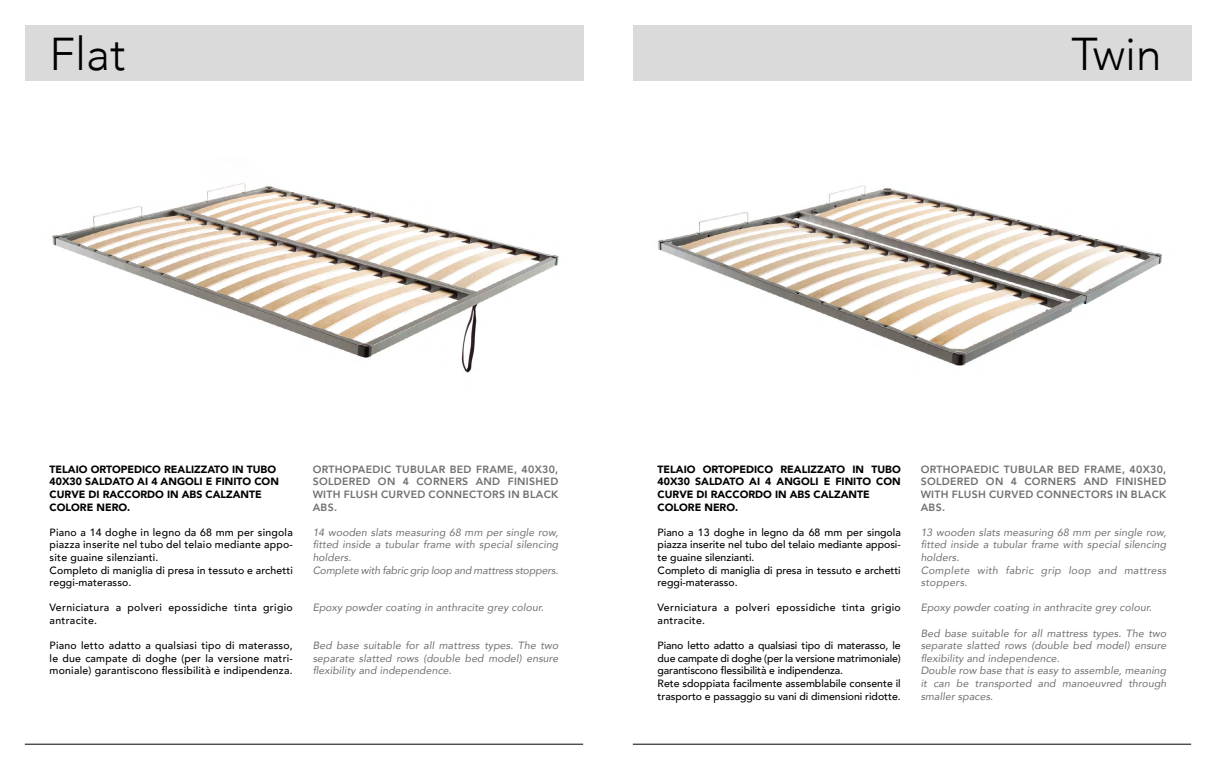
<style>
.page{position:relative;width:1216px;height:769px;background:#fff}
.page>*{position:absolute;margin:0;border:0;box-sizing:border-box;transform-origin:0 0}
.t1{font:300 45.94px "Avenir";color:#000}
.t2{font:italic 10.5px/12.6px "Avenir";letter-spacing:.01em;color:#706f6f}
.t3{font:500 10.5px/12.6px "Avenir";color:#000}
.t4{font:900 10.5px/12.6px "Avenir";color:#000}
.t5{font:800 10.5px/12.6px "Avenir";letter-spacing:.03em;color:#706f6f;text-align:justify}
.t6{font:500 10.5px/12.6px "Avenir";letter-spacing:.02em;color:#000}
.t7{font:500 10.5px/12.6px "Avenir";letter-spacing:.03em;color:#000}
</style>
<div class="page">
<div style="left:25px;top:25px;width:558px;height:56px;background:#dadada"></div>
<img style="left:52px;top:183px;width:507px;height:190px">
<hr style="left:25px;top:744px;width:558px;height:1px;background:#000">
<img style="left:657px;top:185px;width:505px;height:181px">
<div style="left:633px;top:25px;width:558px;height:56px;background:#dadada"></div>
<hr style="left:632px;top:744px;width:559px;height:1px;background:#000">
<h1 class="t1" style="left:50px;top:26px;width:77px">Flat</h1>
<h1 class="t1" style="left:1071px;top:26px;width:92px">Twin</h1>
<p class="t4" style="left:50px;top:463px;width:231px">TELAIO ORTOPEDICO REALIZZATO IN TUBO<br>40X30 SALDATO AI 4 ANGOLI E FINITO CON<br>CURVE DI RACCORDO IN ABS CALZANTE<br>COLORE NERO.</p>
<p class="t6" style="left:50px;top:525px;width:245px">Piano a 14 doghe in legno da 68 mm per singola piazza inserite nel tubo del telaio mediante appo&shy;site guaine silenzianti.<br>Completo di maniglia di presa in tessuto e archetti reggi-materasso.</p>
<p class="t7" style="left:50px;top:601px;width:245px">Verniciatura a polveri epossidiche tinta grigio antracite.</p>
<p class="t3" style="left:50px;top:639px;width:245px;text-align:justify">Piano letto adatto a qualsiasi tipo di materasso, le due campate di doghe (per la versione matri&shy;moniale) garantiscono flessibilità e indipendenza.</p>
<p class="t5" style="left:313px;top:463px;width:247px">ORTHOPAEDIC TUBULAR BED FRAME, 40X30, SOLDERED ON 4 CORNERS AND FINISHED WITH FLUSH CURVED CONNECTORS IN BLACK ABS.</p>
<p class="t2" style="left:313px;top:526px;width:247px">14 wooden slats measuring 68 mm per single row, fitted inside a tubular frame with special silencing holders.<br>Complete with fabric grip loop and mattress stoppers.</p>
<p class="t2" style="left:313px;top:601px;width:232px">Epoxy powder coating in anthracite grey colour.</p>
<p class="t2" style="left:313px;top:639px;width:247px;text-align:justify">Bed base suitable for all mattress types. The two separate slatted rows (double bed model) ensure flexibility and independence.</p>
<p class="t4" style="left:657px;top:463px;width:245px">TELAIO ORTOPEDICO REALIZZATO IN TUBO<br>40X30 SALDATO AI 4 ANGOLI E FINITO CON<br>CURVE DI RACCORDO IN ABS CALZANTE<br>COLORE NERO.</p>
<p class="t3" style="left:657px;top:525px;width:245px">Piano a 13 doghe in legno da 68 mm per singola piazza inserite nel tubo del telaio mediante apposi&shy;te guaine silenzianti.<br>Completo di maniglia di presa in tessuto e archetti reggi-materasso.</p>
<p class="t7" style="left:657px;top:601px;width:245px">Verniciatura a polveri epossidiche tinta grigio antracite.</p>
<p class="t3" style="left:657px;top:639px;width:245px">Piano letto adatto a qualsiasi tipo di materasso, le due campate di doghe (per la versione matrimoniale) garantiscono flessibilità e indipendenza.<br>Rete sdoppiata facilmente assemblabile consente il trasporto e passaggio su vani di dimensioni ridotte.</p>
<p class="t5" style="left:920px;top:463px;width:247px">ORTHOPAEDIC TUBULAR BED FRAME, 40X30, SOLDERED ON 4 CORNERS AND FINISHED WITH FLUSH CURVED CONNECTORS IN BLACK ABS.</p>
<p class="t2" style="left:920px;top:526px;width:247px">13 wooden slats measuring 68 mm per single row, fitted inside a tubular frame with special silencing holders.<br>Complete with fabric grip loop and mattress stoppers.</p>
<p class="t2" style="left:920px;top:601px;width:232px">Epoxy powder coating in anthracite grey colour.</p>
<p class="t2" style="left:920px;top:627px;width:247px">Bed base suitable for all mattress types. The two separate slatted rows (double bed model) ensure flexibility and independence.<br>Double row base that is easy to assemble, meaning it can be transported and manoeuvred through smaller spaces.</p>
</div>
